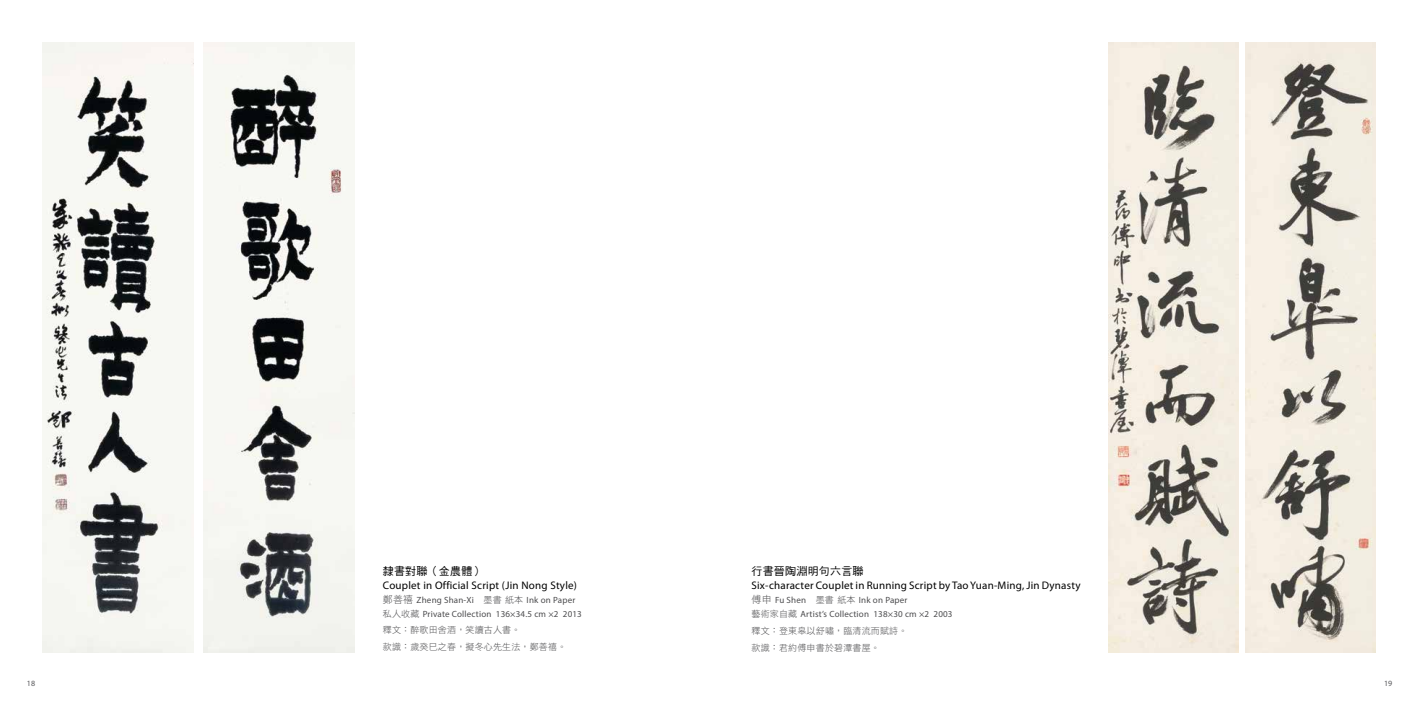
<style>
.page{position:relative;width:1418px;height:709px;background:#fff}
.page>*{position:absolute;margin:0;border:0;box-sizing:border-box;transform-origin:0 0}
.t1{font:11px "Myriad Pro";letter-spacing:.02em;color:#000}
.t2{font:11px "DF Hei Std W5";letter-spacing:.02em;color:#000}
.t3{font:9px/14px "Myriad Pro";letter-spacing:.02em;color:#4c4c4e}
.t4{font:9px/16.8px "DF Hei Std W3";letter-spacing:.02em;color:#4c4c4e}
.t5{font:8px "Myriad Pro";color:#58585b}
.s1{font-family:"DF Hei Std W3";font-size:10px}
.s2{font-family:"DF Hei Std W3"}
</style>
<div class="page">
<img style="left:43px;top:43px;width:150px;height:609px">
<img style="left:204px;top:43px;width:150px;height:609px">
<img style="left:1245px;top:43px;width:130px;height:609px">
<img style="left:1108px;top:43px;width:130px;height:609px">
<p class="t2" style="left:383px;top:564px;width:102px">隸書對聯（金農體）</p>
<p class="t1" style="left:383px;top:578px;width:196px">Couplet in Official Script (Jin Nong Style)</p>
<p class="t3" style="left:383px;top:592px;width:200px"><span class="s1">鄭善禧</span> Zheng Shan-Xi <span class="s2">墨書 紙本</span> Ink on Paper<span class="s2">私人收藏</span> Private Collection 136×34.5 cm ×2 2013</p>
<p class="t4" style="left:383px;top:621px;width:185px">釋文：醉歌田舍酒，笑讀古人書。<br>款識：歲癸巳之春，擬冬心先生法，鄭善禧。</p>
<p class="t2" style="left:751px;top:565px;width:113px">行書晉陶淵明句六言聯</p>
<p class="t1" style="left:751px;top:579px;width:330px">Six-character Couplet in Running Script by Tao Yuan-Ming, Jin Dynasty</p>
<p class="t3" style="left:751px;top:593px;width:202px"><span class="s1">傅申</span> Fu Shen <span class="s2">墨書 紙本</span> Ink on Paper<br><span class="s2">藝術家自藏</span> Artist’s Collection 138×30 cm ×2 2003</p>
<p class="t4" style="left:751px;top:622px;width:157px">釋文：登東皋以舒嘯，臨清流而賦詩。款識：君約傅申書於碧潭書屋。</p>
<p class="t5" style="left:27px;top:678px;width:10px">18</p>
<p class="t5" style="left:1383px;top:678px;width:10px">19</p>
</div>
